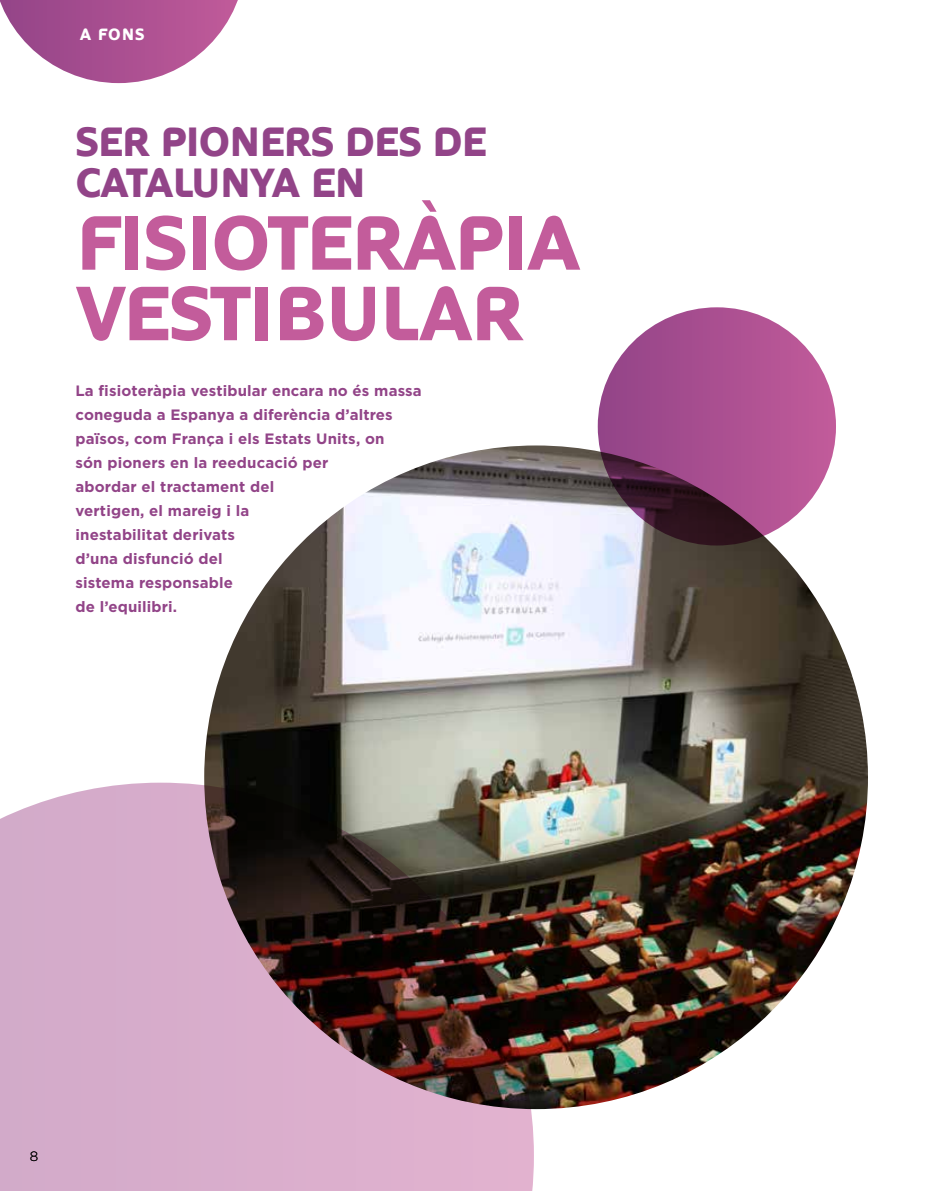
<style>
.page{position:relative;width:936px;height:1191px;background:#fff}
.page>*{position:absolute;margin:0;border:0;box-sizing:border-box;transform-origin:0 0}
.t1{font:900 76.35px/70.5px "Oblik W01";letter-spacing:-.03em;color:#c35c9b}
.t2{font:900 40.5px/40.5px "Oblik W01";letter-spacing:-.03em;color:#924488}
.t3{font:900 16.2px "Oblik W01";color:#fff}
.t4{font:700 15px/24px "Gotham";letter-spacing:.01em;color:#924488}
.t5{font:300 13.5px "Gotham";color:#000}
</style>
<div class="page">
<svg style="left:0;top:0;width:238px;height:83px"></svg>
<img style="left:204px;top:445px;width:663px;height:664px;border-radius:332px">
<svg style="left:597px;top:307px;width:239px;height:238px"></svg>
<svg style="left:0;top:782px;width:534px;height:409px"></svg>
<p class="t3" style="left:80px;top:25px;width:66px">A FONS</p>
<h2 class="t2" style="left:75px;top:122px;width:413px">SER PIONERS DES DE<br>CATALUNYA EN</h2>
<h1 class="t1" style="left:75px;top:209px;width:507px">FISIOTERÀPIA<br>VESTIBULAR</h1>
<p class="t4" style="left:75px;top:378px;width:348px">La fisioteràpia vestibular encara no és massa coneguda a Espanya a diferència d’altres països, com França i els Estats Units, on<br>són pioners en la reeducació per<br>abordar el tractament del<br>vertigen, el mareig i la<br>inestabilitat derivats<br>d’una disfunció del<br>sistema responsable<br>de l’equilibri.</p>
<p class="t5" style="left:30px;top:1148px;width:10px">8</p>
</div>
